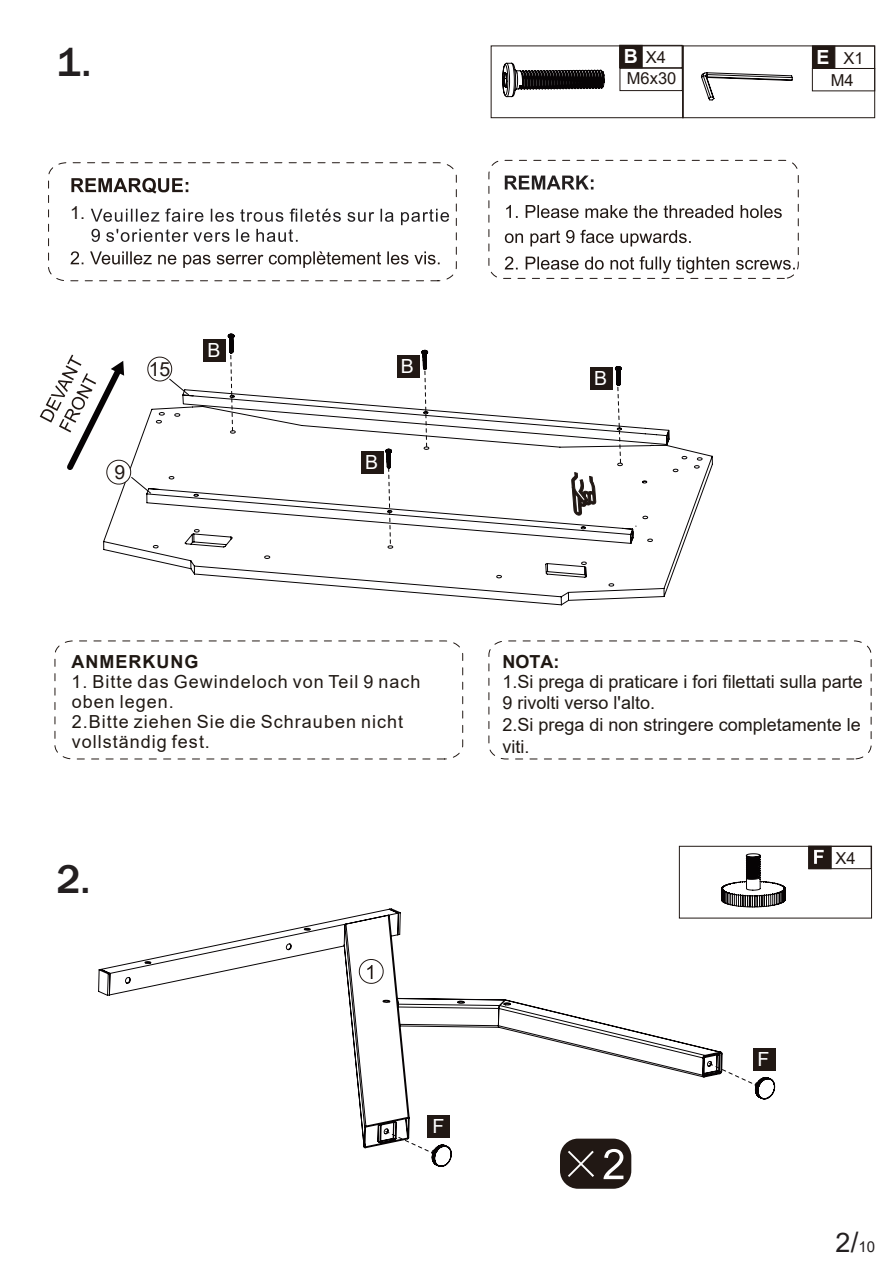
<style>
.page{position:relative;width:893px;height:1263px;background:#fff}
.page>*{position:absolute;margin:0;border:0;box-sizing:border-box;transform-origin:0 0}
.t1{font:500 41.1px "Franklin Gothic";color:#231f20}
.t2{font:19.5px "Arial";color:#fff}
.t3{font:19.5px "Arial";color:#211814}
.t4{font:18px/21.6px "Arial";color:#1f1813}
.t5{font:18px/20.1px "Arial";letter-spacing:.055em;color:#1f1813}
.t6{font:700 18px "Arial";letter-spacing:.055em;color:#1f1813}
.t7{font:18px "Arial";color:#211814}
.t8{font:16.5px "Arial";color:#211814}
.t9{font:15px "Arial";color:#231f20}
.s1{font-weight:700;font-size:19.5px;color:#fff}
.s2{font-size:27px}
.s3{font-size:27.75px}
</style>
<div class="page">
<svg style="left:103px;top:334px;width:610px;height:271px"></svg>
<svg style="left:701px;top:72px;width:92px;height:29px"></svg>
<div style="left:812px;top:46px;width:63px;height:23px;border:1px solid #211814"></div>
<div style="left:812px;top:46px;width:23px;height:23px;background:#211814"></div>
<div style="left:619px;top:45px;width:63px;height:23px;border:1px solid #211814"></div>
<div style="left:619px;top:45px;width:24px;height:23px;background:#211814;border:1px solid #211814"></div>
<div style="left:491px;top:45px;width:193px;height:73px;border:1px solid #211814"></div>
<div style="left:682px;top:45px;width:193px;height:73px;border:1px solid #211814"></div>
<div style="left:619px;top:68px;width:64px;height:23px;border:1px solid #211814"></div>
<div style="left:203px;top:340px;width:23px;height:22px;background:#211814"></div>
<div style="left:361px;top:452px;width:22px;height:22px;background:#211814"></div>
<div style="left:397px;top:355px;width:22px;height:23px;background:#211814"></div>
<div style="left:590px;top:367px;width:22px;height:23px;background:#211814"></div>
<svg style="left:617px;top:380px;width:4px;height:84px"></svg>
<svg style="left:424px;top:371px;width:3px;height:79px"></svg>
<svg style="left:388px;top:467px;width:3px;height:79px"></svg>
<svg style="left:230px;top:355px;width:3px;height:79px"></svg>
<svg style="left:506px;top:205px;width:276px;height:13px"></svg>
<svg style="left:505px;top:230px;width:186px;height:16px"></svg>
<div style="left:488px;top:160px;width:311px;height:119px;border:1px dashed #211814;border-radius:14px"></div>
<svg style="left:488px;top:640px;width:384px;height:120px"></svg>
<svg style="left:48px;top:162px;width:409px;height:120px"></svg>
<svg style="left:571px;top:472px;width:25px;height:49px"></svg>
<svg style="left:502px;top:63px;width:102px;height:34px"></svg>
<svg style="left:505px;top:256px;width:290px;height:17px"></svg>
<svg style="left:40px;top:355px;width:149px;height:139px"></svg>
<svg style="left:54px;top:640px;width:410px;height:120px"></svg>
<div style="left:808px;top:846px;width:63px;height:23px;border:1px solid #211814"></div>
<div style="left:808px;top:846px;width:24px;height:23px;background:#211814;border:1px solid #211814"></div>
<svg style="left:814px;top:850px;width:10px;height:14px"></svg>
<div style="left:679px;top:846px;width:193px;height:72px;border:1px solid #211814"></div>
<div style="left:753px;top:1048px;width:23px;height:23px;background:#211814"></div>
<svg style="left:98px;top:908px;width:677px;height:259px"></svg>
<svg style="left:721px;top:853px;width:65px;height:54px"></svg>
<div style="left:560px;top:1138px;width:71px;height:51px;background:#211814;border-radius:18px"></div>
<svg style="left:568px;top:1149px;width:55px;height:30px"></svg>
<svg style="left:385px;top:1131px;width:47px;height:22px"></svg>
<svg style="left:709px;top:1063px;width:47px;height:22px"></svg>
<svg style="left:71px;top:178px;width:378px;height:90px"></svg>
<svg style="left:505px;top:176px;width:88px;height:13px"></svg>
<h1 class="t1" style="left:56px;top:37px;width:36px">1.</h1>
<p class="t7" style="left:70px;top:200px;width:17px">1.</p>
<p class="t3" style="left:149px;top:356px;width:23px">15</p>
<p class="t3" style="left:114px;top:459px;width:12px">9</p>
<p class="t2" style="left:207px;top:337px;width:15px">B</p>
<p class="t2" style="left:401px;top:353px;width:15px">B</p>
<p class="t2" style="left:365px;top:449px;width:15px">B</p>
<p class="t8" style="left:624px;top:46px;width:44px"><span class="s1">B</span> X4</p>
<p class="t8" style="left:816px;top:46px;width:49px"><span class="s1">E</span> X1</p>
<p class="t8" style="left:627px;top:67px;width:51px">M6x30</p>
<p class="t8" style="left:831px;top:69px;width:24px">M4</p>
<p class="t2" style="left:594px;top:365px;width:15px">B</p>
<p class="t6" style="left:72px;top:649px;width:129px">ANMERKUNG</p>
<p class="t5" style="left:72px;top:671px;width:350px">1. Bitte das Gewindeloch von Teil 9 nach</p>
<p class="t5" style="left:72px;top:691px;width:333px">oben legen.<br>2.Bitte ziehen Sie die Schrauben nicht vollständig fest.</p>
<h1 class="t1" style="left:56px;top:854px;width:35px">2.</h1>
<p class="t6" style="left:502px;top:649px;width:58px">NOTA:</p>
<p class="t4" style="left:503px;top:671px;width:362px">1.Si prega di praticare i fori filettati sulla parte<br>9 rivolti verso l'alto.<br>2.Si prega di non stringere completamente le viti.</p>
<p class="t8" style="left:836px;top:846px;width:22px">X4</p>
<p class="t2" style="left:432px;top:1113px;width:13px">F</p>
<p class="t2" style="left:757px;top:1046px;width:13px">F</p>
<p class="t9" style="left:836px;top:1236px;width:41px"><span class="s2">2</span><span class="s3">/</span>10</p>
</div>
